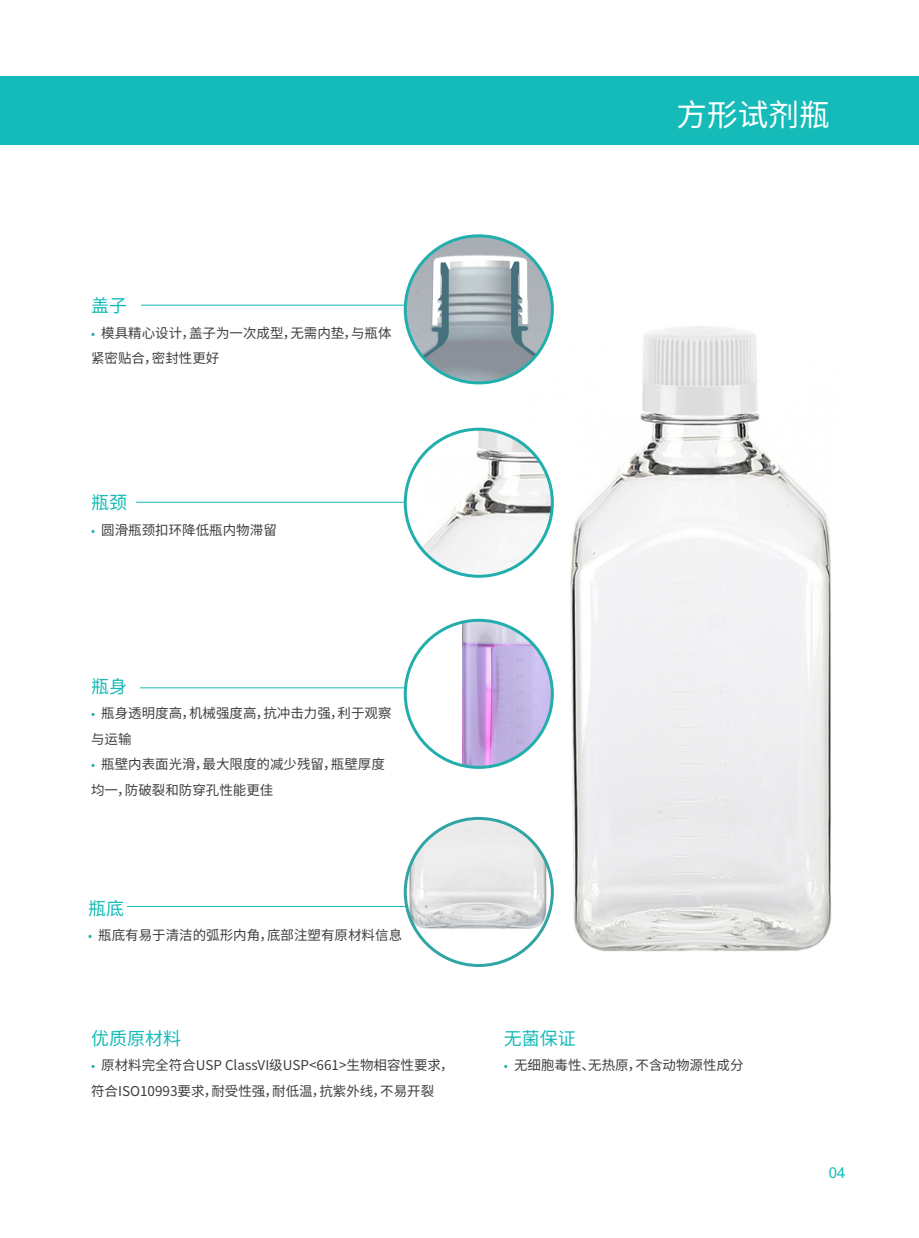
<style>
.page{position:relative;width:919px;height:1238px;background:#fff}
.page>*{position:absolute;margin:0;border:0;box-sizing:border-box;transform-origin:0 0}
.t1{font:30.6px "Source Han Sans CN";color:#fff}
.t2{font:18px "Source Han Sans CN";color:#15bbb8}
.t3{font:15px "Arial";color:#15bbb8}
.t4{font:13.5px/25.5px "Source Han Sans CN";color:#3e3e3f}
.s1{font-size:12px;color:#26afac}
</style>
<div class="page">
<div style="left:0;top:77px;width:918px;height:68px;background:#15bbb8"></div>
<img style="left:517px;top:293px;width:315px;height:664px">
<hr style="left:141px;top:305px;width:279px;height:1px;background:#15bbb8">
<hr style="left:136px;top:502px;width:401px;height:1px;background:#15bbb8">
<hr style="left:140px;top:687px;width:357px;height:1px;background:#15bbb8">
<hr style="left:127px;top:906px;width:367px;height:1px;background:#15bbb8">
<div style="left:405px;top:236px;width:147px;height:147px;background:#a9aeb5;border-radius:50%"></div>
<img style="left:428px;top:251px;width:124px;height:132px">
<svg style="left:405px;top:254px;width:147px;height:126px"></svg>
<div style="left:404px;top:234px;width:150px;height:150px;border:3px solid #22aeac;border-radius:50%"></div>
<img style="left:405px;top:429px;width:147px;height:147px;border-radius:73px">
<div style="left:404px;top:427px;width:150px;height:150px;border:3px solid #22aeac;border-radius:50%"></div>
<img style="left:405px;top:620px;width:147px;height:147px;border-radius:73px">
<div style="left:405px;top:620px;width:57px;height:147px;background:#fff"></div>
<div style="left:404px;top:618px;width:150px;height:150px;border:3px solid #22aeac;border-radius:50%"></div>
<img style="left:405px;top:818px;width:147px;height:147px;border-radius:73px">
<div style="left:404px;top:816px;width:150px;height:150px;border:3px solid #31a5a4;border-radius:50%"></div>
<h1 class="t1" style="left:676px;top:97px;width:155px">方形试剂瓶</h1>
<h2 class="t2" style="left:91px;top:295px;width:38px">盖子</h2>
<p class="t4" style="left:91px;top:320px;width:302px"><span class="s1">•</span> 模具精心设计，盖子为一次成型，无需内垫，与瓶体紧密贴合，密封性更好</p>
<h2 class="t2" style="left:91px;top:492px;width:38px">瓶颈</h2>
<p class="t4" style="left:91px;top:517px;width:187px"><span class="s1">•</span> 圆滑瓶颈扣环降低瓶内物滞留</p>
<h2 class="t2" style="left:91px;top:676px;width:38px">瓶身</h2>
<p class="t4" style="left:91px;top:700px;width:302px"><span class="s1">•</span> 瓶身透明度高，机械强度高，抗冲击力强，利于观察与运输</p>
<p class="t4" style="left:91px;top:751px;width:295px"><span class="s1">•</span> 瓶壁内表面光滑，最大限度的减少残留，瓶壁厚度均一，防破裂和防穿孔性能更佳</p>
<h2 class="t2" style="left:88px;top:898px;width:38px">瓶底</h2>
<p class="t4" style="left:88px;top:922px;width:315px"><span class="s1">•</span> 瓶底有易于清洁的弧形内角，底部注塑有原材料信息</p>
<h2 class="t2" style="left:91px;top:1027px;width:92px">优质原材料</h2>
<p class="t4" style="left:91px;top:1052px;width:364px"><span class="s1">•</span> 原材料完全符合USP ClassVI级USP&lt;661&gt;生物相容性要求，符合ISO10993要求，耐受性强，耐低温，抗紫外线，不易开裂</p>
<h2 class="t2" style="left:504px;top:1027px;width:73px">无菌保证</h2>
<p class="t4" style="left:504px;top:1052px;width:241px"><span class="s1">•</span> 无细胞毒性、无热原，不含动物源性成分</p>
<p class="t3" style="left:828px;top:1161px;width:18px">04</p>
</div>
